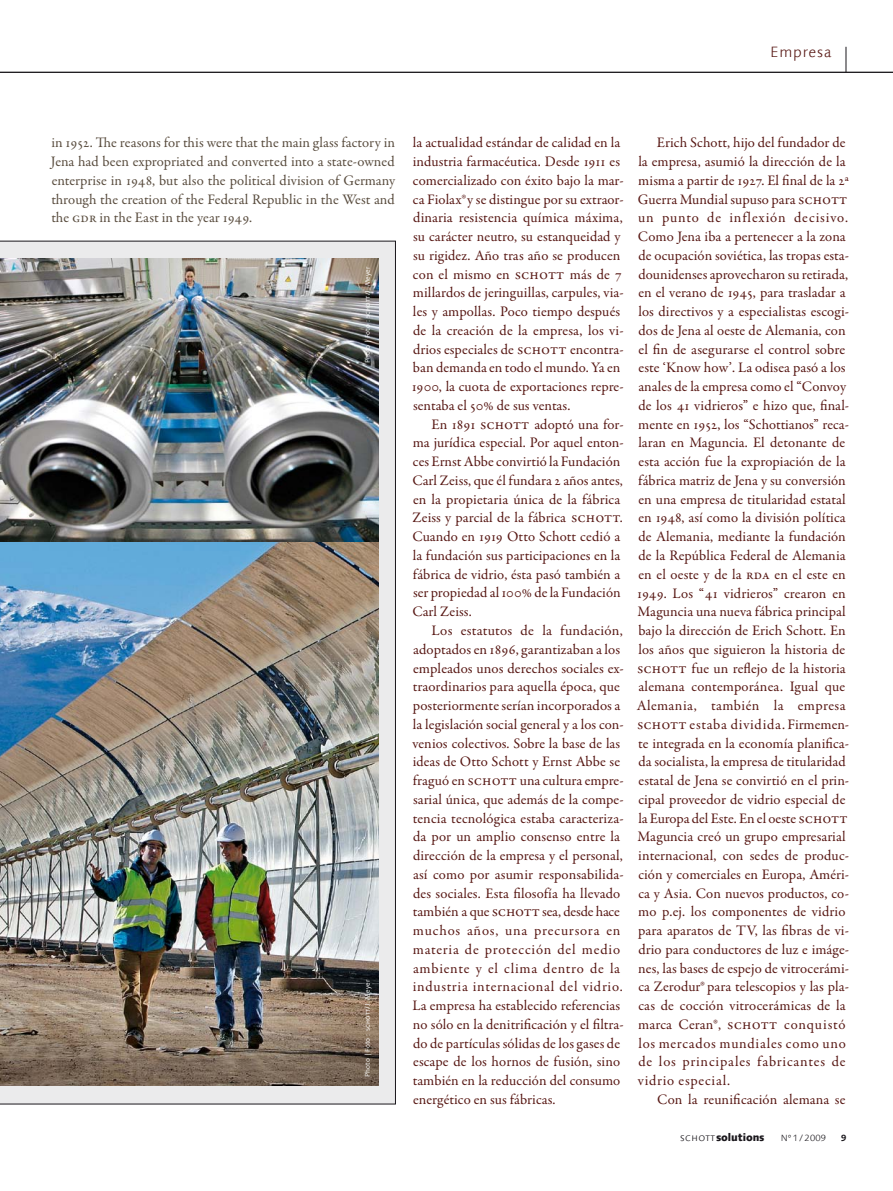
<style>
.page{position:relative;width:893px;height:1191px;background:#fff}
.page>*{position:absolute;margin:0;border:0;box-sizing:border-box;transform-origin:0 0}
.t1{font:300 15px "Linotype Syntax Com";letter-spacing:.05em;color:#571713}
.t2{font:14.7px/18.8px "Garamond Premr Pro";letter-spacing:.005em;color:#571713}
.t3{font:14.7px/18.8px "Garamond Premr Pro";color:#584b3d;text-align:justify}
.t4{font:800 10.5px "Linotype Syntax Com";letter-spacing:-.01em;color:#1a171c}
.t5{font:300 9px "Linotype Syntax Com";letter-spacing:.025em;color:#1a171c}
.t6{font:700 9px "Linotype Syntax Com";color:#1a171c}
.t7{font:6.75px "Linotype Syntax Com";letter-spacing:.01em;color:#fff}
.s1{font-size:13.8px}
.s2{font-family:"Garamond Premr Pro Capt"}
.s3{font-weight:300}
</style>
<div class="page">
<svg style="left:0;top:241px;width:396px;height:863px;background:#dddcdd"></svg>
<img style="left:0;top:541px;width:378px;height:544px">
<img style="left:0;top:258px;width:378px;height:283px">
<hr style="left:0;top:72px;width:893px;height:1px;background:#1a171c">
<svg style="left:846px;top:47px;width:1px;height:25px"></svg>
<p class="t1" style="left:770px;top:43px;width:63px">Empresa</p>
<p class="t3" style="left:51px;top:134px;width:346px">in 1952. The reasons for this were that the main glass factory in Jena had been expropriated and converted into a state-owned enterprise in 1948, but also the political division of Germany through the creation of the Federal Republic in the West and the <span class="s1">gdr</span> in the East in the year 1949.</p>
<p class="t7" style="left:363px;top:363px;width:98px;rotate:-90deg">Photo | Foto : schott/J. Meyer</p>
<p class="t7" style="left:363px;top:1076px;width:98px;rotate:-90deg">Photo | Foto : schott/J. Meyer</p>
<p class="t2" style="left:412px;top:134px;width:214px">la actualidad estándar de calidad en la industria farmacéutica. Desde 1911 es comercializado con éxito bajo la mar&shy;ca Fiolax<span class="s2">®</span> y se distingue por su extraor&shy;dinaria resistencia química máxima, su carácter neutro, su estanqueidad y su rigidez. Año tras año se producen con el mismo en schott más de 7 millardos de jeringuillas, carpules, via&shy;les y ampollas. Poco tiempo después de la creación de la empresa, los vi&shy;drios especiales de schott encontra&shy;ban demanda en todo el mundo. Ya en 1900, la cuota de exportaciones repre&shy;sentaba el 50% de sus ventas.</p>
<p class="t2" style="left:412px;top:415px;width:213px;text-indent:19px">En 1891 schott adoptó una for&shy;ma jurídica especial. Por aquel enton&shy;ces Ernst Abbe convirtió la Fundación Carl Zeiss, que él fundara 2 años antes, en la propietaria única de la fábrica Zeiss y parcial de la fábrica schott.<br>Cuando en 1919 Otto Schott cedió a la fundación sus participaciones en la fábrica de vidrio, ésta pasó también a ser propiedad al 100% de la Fundación Carl Zeiss.</p>
<p class="t2" style="left:412px;top:621px;width:213px;text-indent:19px">Los estatutos de la fundación, adoptados en 1896, garantizaban a los empleados unos derechos sociales ex&shy;traordinarios para aquella época, que posteriormente serían incorporados a la legislación social general y a los con&shy;venios colectivos. Sobre la base de las ideas de Otto Schott y Ernst Abbe se fraguó en schott una cultura empre&shy;sarial única, que además de la compe&shy;tencia tecnológica estaba caracteriza&shy;da por un amplio consenso entre la dirección de la empresa y el personal, así como por asumir responsabilida&shy;des sociales. Esta filosofía ha llevado también a que schott sea, desde hace muchos años, una precursora en materia de protección del medio ambiente y el clima dentro de la industria internacional del vidrio.<br>La empresa ha establecido referencias no sólo en la denitrificación y el filtra&shy;do de partículas sólidas de los gases de escape de los hornos de fusión, sino también en la reducción del consumo energético en sus fábricas.</p>
<p class="t2" style="left:637px;top:134px;width:214px;text-indent:20px">Erich Schott, hijo del fundador de la empresa, asumió la dirección de la misma a partir de 1927. El final de la 2ª Guerra Mundial supuso para schott un punto de inflexión decisivo.<br>Como Jena iba a pertenecer a la zona de ocupación soviética, las tropas esta&shy;dounidenses aprovecharon su retirada, en el verano de 1945, para trasladar a los directivos y a especialistas escogi&shy;dos de Jena al oeste de Alemania, con el fin de asegurarse el control sobre este ‘Know how’. La odisea pasó a los anales de la empresa como el “Convoy de los 41 vidrieros” e hizo que, final&shy;mente en 1952, los “Schottianos” reca&shy;laran en Maguncia. El detonante de esta acción fue la expropiación de la fábrica matriz de Jena y su conversión en una empresa de titularidad estatal en 1948, así como la división política de Alemania, mediante la fundación de la República Federal de Alemania en el oeste y de la <span class="s1">rda</span> en el este en 1949. Los “41 vidrieros” crearon en Maguncia una nueva fábrica principal bajo la dirección de Erich Schott. En los años que siguieron la historia de schott fue un reflejo de la historia alemana contemporánea. Igual que Alemania, también la empresa schott estaba dividida. Firmemen&shy;te integrada en la economía planifica&shy;da socialista, la empresa de titularidad estatal de Jena se convirtió en el prin&shy;cipal proveedor de vidrio especial de la Europa del Este. En el oeste schott Maguncia creó un grupo empresarial internacional, con sedes de produc&shy;ción y comerciales en Europa, Améri&shy;ca y Asia. Con nuevos productos, co&shy;mo p.ej. los componentes de vidrio para aparatos de TV, las fibras de vi&shy;drio para conductores de luz e imáge&shy;nes, las bases de espejo de vitrocerámi&shy;ca Zerodur<span class="s2">®</span> para telescopios y las pla&shy;cas de cocción vitrocerámicas de la marca Ceran<span class="s2">®</span>, schott conquistó los mercados mundiales como uno de los principales fabricantes de vidrio especial.</p>
<p class="t2" style="left:657px;top:1090px;width:190px">Con la reunificación alemana se</p>
<p class="t4" style="left:680px;top:1131px;width:86px"><span class="s3">schott</span>solutions</p>
<p class="t5" style="left:781px;top:1133px;width:47px">Nº 1 / 2009</p>
<p class="t6" style="left:841px;top:1132px;width:7px">9</p>
</div>
